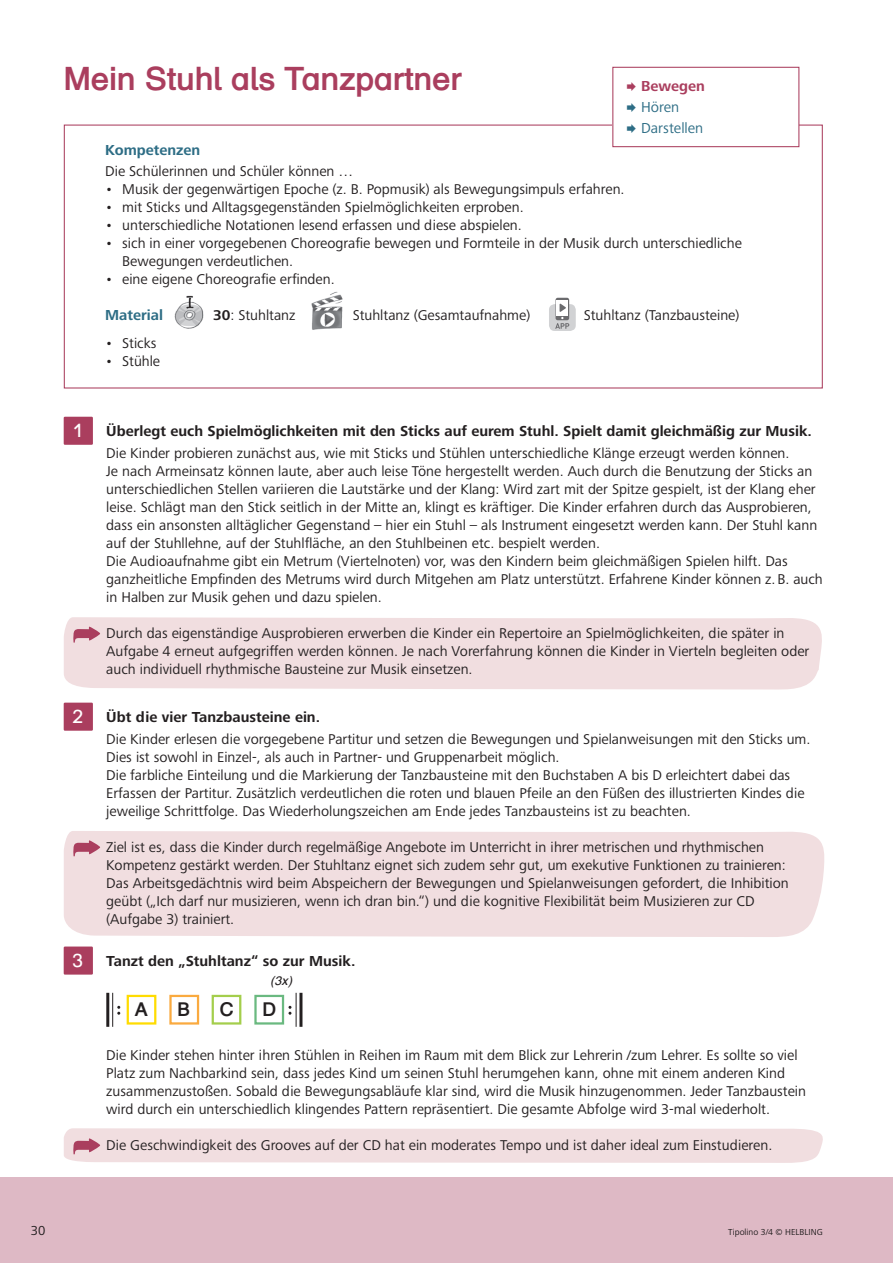
<style>
.page{position:relative;width:893px;height:1263px;background:#fff}
.page>*{position:absolute;margin:0;border:0;box-sizing:border-box;transform-origin:0 0}
.t1{font:700 33px "DR Buch";color:#aa3e5e}
.t2{font:700 19.5px "DR Buch";color:#231f20}
.t3{font:19.5px "DR Buch";color:#fff}
.t4{font:700 15px "Frutiger Next Pro";color:#231f20}
.t5{font:700 15px "Frutiger Next Pro";color:#2d6d85}
.t6{font:15px/21px "Frutiger Next Pro";color:#2d6d85}
.t7{font:700 15px "Frutiger Next Pro";color:#aa3e5e}
.t8{font:14.7px/18px "Frutiger Next Pro";color:#231f20}
.t9{font:13.5px "Frutiger Next Pro";color:#231f20}
.t10{font:italic 12.75px "DR Buch";color:#231f20}
.t11{font:9px "Frutiger Next Pro";color:#231f20}
.s1{font-weight:700}
</style>
<div class="page">
<div style="left:0;top:1178px;width:893px;height:85px;background:#deb9c5"></div>
<div style="left:64px;top:1128px;width:759px;height:35px;background:#f1dee0"></div>
<div style="left:64px;top:831px;width:760px;height:106px;background:#f1dee0"></div>
<svg style="left:73px;top:840px;width:27px;height:17px"></svg>
<img style="left:174px;top:295px;width:30px;height:34px">
<div style="left:64px;top:617px;width:758px;height:73px;background:#f1dee0"></div>
<svg style="left:73px;top:626px;width:27px;height:17px"></svg>
<div style="left:64px;top:417px;width:29px;height:28px;background:#aa3e5e"></div>
<div style="left:64px;top:703px;width:29px;height:28px;background:#aa3e5e"></div>
<div style="left:64px;top:946px;width:29px;height:28px;background:#aa3e5e"></div>
<div style="left:612px;top:67px;width:187px;height:80px;border:1px solid #aa3e5e"></div>
<div style="left:549px;top:304px;width:27px;height:27px;background:#d1d2d4;border-radius:6px"></div>
<svg style="left:555px;top:298px;width:14px;height:31px"></svg>
<img style="left:311px;top:291px;width:32px;height:39px">
<img style="left:311px;top:309px;width:32px;height:13px">
<div style="left:127px;top:995px;width:29px;height:29px;border:2px solid #ffdc01"></div>
<div style="left:212px;top:995px;width:29px;height:29px;border:2px solid #a4ce4c"></div>
<div style="left:169px;top:995px;width:30px;height:29px;border:2px solid #faaa3f"></div>
<div style="left:254px;top:995px;width:30px;height:29px;border:2px solid #6ab980"></div>
<hr style="left:296px;top:993px;width:1px;height:34px;background:#231f20">
<hr style="left:299px;top:993px;width:3px;height:34px;background:#231f20">
<svg style="left:288px;top:1006px;width:3px;height:9px"></svg>
<hr style="left:112px;top:993px;width:1px;height:34px;background:#231f20">
<hr style="left:106px;top:993px;width:3px;height:34px;background:#231f20">
<svg style="left:117px;top:1006px;width:3px;height:9px"></svg>
<h1 class="t1" style="left:64px;top:60px;width:400px">Mein Stuhl als Tanzpartner</h1>
<p class="t7" style="left:641px;top:78px;width:65px">Bewegen</p>
<p class="t6" style="left:641px;top:97px;width:64px">Hören<br>Darstellen</p>
<h2 class="t3" style="left:73px;top:419px;width:12px">1</h2>
<h2 class="t3" style="left:73px;top:705px;width:12px">2</h2>
<h2 class="t3" style="left:73px;top:949px;width:12px">3</h2>
<p class="t5" style="left:105px;top:141px;width:97px">Kompetenzen</p>
<p class="t8" style="left:105px;top:162px;width:250px">Die Schülerinnen und Schüler können …</p>
<p class="t8" style="left:105px;top:180px;width:521px">• Musik der gegenwärtigen Epoche (z. B. Popmusik) als Bewegungsimpuls erfahren.</p>
<p class="t8" style="left:105px;top:198px;width:420px">• mit Sticks und Alltagsgegenständen Spielmöglichkeiten erproben.</p>
<p class="t8" style="left:105px;top:216px;width:418px">• unterschiedliche Notationen lesend erfassen und diese abspielen.</p>
<p class="t8" style="left:122px;top:234px;width:621px;text-indent:-17px">• sich in einer vorgegebenen Choreografie bewegen und Formteile in der Musik durch unterschiedliche<br>Bewegungen verdeutlichen.</p>
<p class="t8" style="left:105px;top:270px;width:231px">• eine eigene Choreografie erfinden.</p>
<p class="t5" style="left:105px;top:306px;width:59px">Material</p>
<p class="t8" style="left:213px;top:306px;width:84px"><span class="s1">30</span>: Stuhltanz</p>
<p class="t8" style="left:353px;top:306px;width:179px">Stuhltanz (Gesamtaufnahme)</p>
<p class="t8" style="left:584px;top:306px;width:157px">Stuhltanz (Tanzbausteine)</p>
<p class="t8" style="left:105px;top:334px;width:53px">• Sticks</p>
<p class="t8" style="left:105px;top:352px;width:56px">• Stühle</p>
<p class="t4" style="left:106px;top:422px;width:707px">Überlegt euch Spielmöglichkeiten mit den Sticks auf eurem Stuhl. Spielt damit gleichmäßig zur Musik.</p>
<p class="t8" style="left:106px;top:444px;width:718px">Die Kinder probieren zunächst aus, wie mit Sticks und Stühlen unterschiedliche Klänge erzeugt werden können.<br>Je nach Armeinsatz können laute, aber auch leise Töne hergestellt werden. Auch durch die Benutzung der Sticks an unterschiedlichen Stellen variieren die Lautstärke und der Klang: Wird zart mit der Spitze gespielt, ist der Klang eher leise. Schlägt man den Stick seitlich in der Mitte an, klingt es kräftiger. Die Kinder erfahren durch das Ausprobieren, dass ein ansonsten alltäglicher Gegenstand – hier ein Stuhl – als Instrument eingesetzt werden kann. Der Stuhl kann auf der Stuhllehne, auf der Stuhlfläche, an den Stuhlbeinen etc. bespielt werden.<br>Die Audioaufnahme gibt ein Metrum (Viertelnoten) vor, was den Kindern beim gleichmäßigen Spielen hilft. Das ganzheitliche Empfinden des Metrums wird durch Mitgehen am Platz unterstützt. Erfahrene Kinder können z. B. auch in Halben zur Musik gehen und dazu spielen.</p>
<p class="t8" style="left:106px;top:624px;width:705px">Durch das eigenständige Ausprobieren erwerben die Kinder ein Repertoire an Spielmöglichkeiten, die später in<br>Aufgabe 4 erneut aufgegriffen werden können. Je nach Vorerfahrung können die Kinder in Vierteln begleiten oder auch individuell rhythmische Bausteine zur Musik einsetzen.</p>
<p class="t4" style="left:106px;top:708px;width:215px">Übt die vier Tanzbausteine ein.</p>
<p class="t8" style="left:106px;top:730px;width:706px">Die Kinder erlesen die vorgegebene Partitur und setzen die Bewegungen und Spielanweisungen mit den Sticks um.<br>Dies ist sowohl in Einzel-, als auch in Partner- und Gruppenarbeit möglich.<br>Die farbliche Einteilung und die Markierung der Tanzbausteine mit den Buchstaben A bis D erleichtert dabei das Erfassen der Partitur. Zusätzlich verdeutlichen die roten und blauen Pfeile an den Füßen des illustrierten Kindes die jeweilige Schrittfolge. Das Wiederholungszeichen am Ende jedes Tanzbausteins ist zu beachten.</p>
<p class="t8" style="left:106px;top:838px;width:684px">Ziel ist es, dass die Kinder durch regelmäßige Angebote im Unterricht in ihrer metrischen und rhythmischen Kompetenz gestärkt werden. Der Stuhltanz eignet sich zudem sehr gut, um exekutive Funktionen zu trainieren:<br>Das Arbeitsgedächtnis wird beim Abspeichern der Bewegungen und Spielanweisungen gefordert, die Inhibition geübt („Ich darf nur musizieren, wenn ich dran bin.“) und die kognitive Flexibilität beim Musizieren zur CD (Aufgabe 3) trainiert.</p>
<p class="t4" style="left:106px;top:952px;width:251px">Tanzt den „Stuhltanz“ so zur Musik.</p>
<p class="t10" style="left:270px;top:974px;width:27px">(3x)</p>
<h2 class="t2" style="left:135px;top:998px;width:15px">A</h2>
<h2 class="t2" style="left:178px;top:998px;width:14px">B</h2>
<h2 class="t2" style="left:220px;top:998px;width:16px">C</h2>
<h2 class="t2" style="left:263px;top:998px;width:15px">D</h2>
<p class="t8" style="left:106px;top:1046px;width:701px">Die Kinder stehen hinter ihren Stühlen in Reihen im Raum mit dem Blick zur Lehrerin /zum Lehrer. Es sollte so viel Platz zum Nachbarkind sein, dass jedes Kind um seinen Stuhl herumgehen kann, ohne mit einem anderen Kind zusammenzustoßen. Sobald die Bewegungsabläufe klar sind, wird die Musik hinzugenommen. Jeder Tanzbaustein wird durch ein unterschiedlich klingendes Pattern repräsentiert. Die gesamte Abfolge wird 3-mal wiederholt.</p>
<p class="t8" style="left:106px;top:1136px;width:668px">Die Geschwindigkeit des Grooves auf der CD hat ein moderates Tempo und ist daher ideal zum Einstudieren.</p>
<p class="t9" style="left:31px;top:1223px;width:16px">30</p>
<p class="t11" style="left:728px;top:1227px;width:96px">Tipolino 3/4 © HELBLING</p>
</div>
